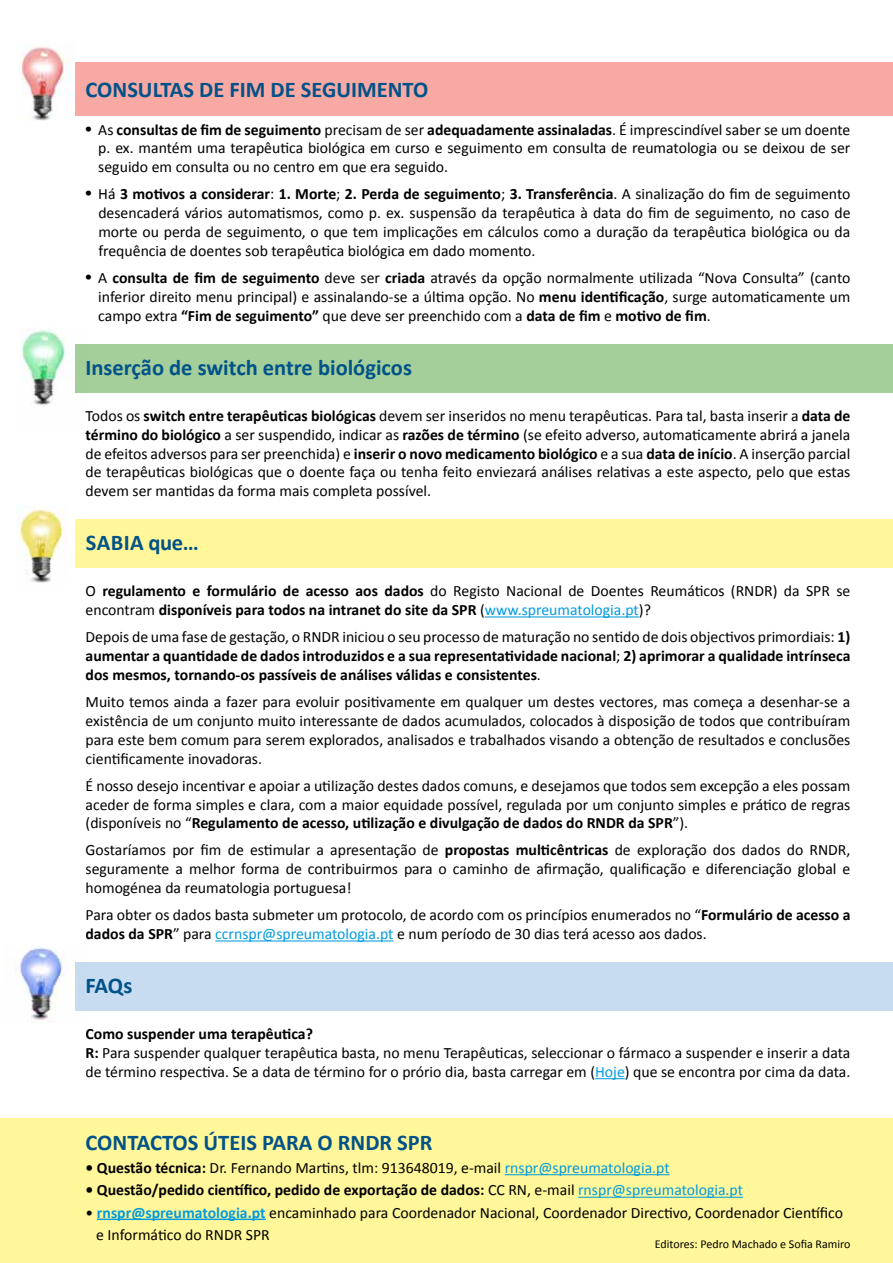
<style>
.page{position:relative;width:893px;height:1263px;background:#fff}
.page>*{position:absolute;margin:0;border:0;box-sizing:border-box;transform-origin:0 0}
.t1{font:700 22.5px "Calibri";color:#005288}
.t2{font:15.75px/18.9px "Calibri";color:#000;text-align:justify}
.t3{font:700 15.75px/18.9px "Calibri";color:#000}
.t4{font:12px "Calibri";color:#000}
.s1{font-family:"Times";font-size:18px}
.s2{font-weight:700}
.s3{font-weight:400}
.s4{font-weight:400;color:#009bdf}
.s5{color:#009bdf}
.s6{font-weight:700;color:#009bdf}
</style>
<div class="page">
<div style="left:0;top:1118px;width:893px;height:145px;background:#fff799"></div>
<div style="left:76px;top:344px;width:817px;height:49px;background:#a4ce9a"></div>
<div style="left:76px;top:518px;width:817px;height:49px;background:#fff799"></div>
<div style="left:76px;top:962px;width:817px;height:49px;background:#c7dbf1"></div>
<div style="left:76px;top:62px;width:817px;height:54px;background:#f8a9a3"></div>
<img style="left:22px;top:46px;width:54px;height:75px">
<img style="left:22px;top:328px;width:54px;height:78px">
<hr style="left:485px;top:616px;width:154px;height:1px;background:#009bdf">
<hr style="left:215px;top:940px;width:179px;height:1px;background:#009bdf">
<hr style="left:595px;top:1078px;width:30px;height:1px;background:#009bdf">
<hr style="left:505px;top:1174px;width:165px;height:1px;background:#009bdf">
<hr style="left:578px;top:1197px;width:165px;height:1px;background:#009bdf">
<hr style="left:97px;top:1218px;width:169px;height:2px;background:#009bdf">
<img style="left:19px;top:508px;width:45px;height:75px">
<img style="left:15px;top:946px;width:61px;height:74px">
<h1 class="t1" style="left:86px;top:75px;width:344px">CONSULTAS DE FIM DE SEGUIMENTO</h1>
<p class="t2" style="left:98px;top:120px;width:754px;text-indent:-13px"><span class="s1">•</span> As <span class="s2">consultas de fim de seguimento</span> precisam de ser <span class="s2">adequadamente assinaladas</span>. É imprescindível saber se um doente p. ex. mantém uma terapêutica biológica em curso e seguimento em consulta de reumatologia ou se deixou de ser seguido em consulta ou no centro em que era seguido.</p>
<p class="t2" style="left:98px;top:185px;width:754px;text-indent:-13px"><span class="s1">•</span> Há <span class="s2">3 motivos a considerar</span>: <span class="s2">1. Morte</span>; <span class="s2">2. Perda de seguimento</span>; <span class="s2">3. Transferência</span>. A sinalização do fim de seguimento desencaderá vários automatismos, como p. ex. suspensão da terapêutica à data do fim de seguimento, no caso de morte ou perda de seguimento, o que tem implicações em cálculos como a duração da terapêutica biológica ou da frequência de doentes sob terapêutica biológica em dado momento.</p>
<p class="t2" style="left:98px;top:268px;width:754px;text-indent:-13px"><span class="s1">•</span> A <span class="s2">consulta de fim de seguimento</span> deve ser <span class="s2">criada</span> através da opção normalmente utilizada “Nova Consulta” (canto inferior direito menu principal) e assinalando-se a última opção. No <span class="s2">menu identificação</span>, surge automaticamente um campo extra <span class="s2">“Fim de seguimento”</span> que deve ser preenchido com a <span class="s2">data de fim</span> e <span class="s2">motivo de fim</span>.</p>
<h1 class="t1" style="left:86px;top:353px;width:328px">Inserção de switch entre biológicos</h1>
<p class="t2" style="left:86px;top:406px;width:766px">Todos os <span class="s2">switch entre terapêuticas biológicas</span> devem ser inseridos no menu terapêuticas. Para tal, basta inserir a <span class="s2">data de término do biológico</span> a ser suspendido, indicar as <span class="s2">razões de término</span> (se efeito adverso, automaticamente abrirá a janela de efeitos adversos para ser preenchida) e <span class="s2">inserir o novo medicamento biológico</span> e a sua <span class="s2">data de início</span>. A inserção parcial de terapêuticas biológicas que o doente faça ou tenha feito enviezará análises relativas a este aspecto, pelo que estas devem ser mantidas da forma mais completa possível.</p>
<h1 class="t1" style="left:86px;top:528px;width:114px">SABIA que…</h1>
<p class="t3" style="left:86px;top:582px;width:766px"><span class="s3">O</span> regulamento e formulário de acesso aos dados <span class="s3">do Registo Nacional de Doentes Reumáticos (RNDR) da SPR se encontram</span> disponíveis para todos na intranet do site da SPR <span class="s3">(</span><span class="s4">www.spreumatologia.pt</span><span class="s3">)?</span></p>
<p class="t3" style="left:86px;top:627px;width:766px;text-align:justify"><span class="s3">Depois de uma fase de gestação, o RNDR iniciou o seu processo de maturação no sentido de dois objectivos primordiais:</span> 1) aumentar a quantidade de dados introduzidos e a sua representatividade nacional<span class="s3">;</span> 2) aprimorar a qualidade intrínseca dos mesmos, tornando-os passíveis de análises válidas e consistentes<span class="s3">.</span></p>
<p class="t2" style="left:86px;top:692px;width:766px">Muito temos ainda a fazer para evoluir positivamente em qualquer um destes vectores, mas começa a desenhar-se a existência de um conjunto muito interessante de dados acumulados, colocados à disposição de todos que contribuíram para este bem comum para serem explorados, analisados e trabalhados visando a obtenção de resultados e conclusões cientificamente inovadoras.</p>
<p class="t2" style="left:86px;top:776px;width:766px">É nosso desejo incentivar e apoiar a utilização destes dados comuns, e desejamos que todos sem excepção a eles possam aceder de forma simples e clara, com a maior equidade possível, regulada por um conjunto simples e prático de regras (disponíveis no “<span class="s2">Regulamento de acesso, utilização e divulgação de dados do RNDR da SPR</span>”).</p>
<p class="t2" style="left:86px;top:841px;width:766px">Gostaríamos por fim de estimular a apresentação de <span class="s2">propostas multicêntricas</span> de exploração dos dados do RNDR, seguramente a melhor forma de contribuirmos para o caminho de afirmação, qualificação e diferenciação global e homogénea da reumatologia portuguesa!</p>
<p class="t2" style="left:86px;top:906px;width:766px">Para obter os dados basta submeter um protocolo, de acordo com os princípios enumerados no “<span class="s2">Formulário de acesso a dados da SPR</span>” para <span class="s5">ccrnspr@spreumatologia.pt</span> e num período de 30 dias terá acesso aos dados.</p>
<h1 class="t1" style="left:86px;top:971px;width:48px">FAQs</h1>
<p class="t2" style="left:86px;top:1024px;width:766px;text-align:left"><span class="s2">Como suspender uma terapêutica?<br>R:</span> Para suspender qualquer terapêutica basta, no menu Terapêuticas, seleccionar o fármaco a suspender e inserir a data de término respectiva. Se a data de término for o prório dia, basta carregar em (<span class="s5">Hoje</span>) que se encontra por cima da data.</p>
<h1 class="t1" style="left:86px;top:1128px;width:348px">CONTACTOS ÚTEIS PARA O RNDR SPR</h1>
<p class="t2" style="left:86px;top:1158px;width:586px"><span class="s2">• Questão técnica:</span> Dr. Fernando Martins, tlm: 913648019, e-mail <span class="s5">rnspr@spreumatologia.pt</span></p>
<p class="t3" style="left:86px;top:1181px;width:659px">• Questão/pedido científico, pedido de exportação de dados: <span class="s3">CC RN, e-mail</span> <span class="s4">rnspr@spreumatologia.pt</span></p>
<p class="t2" style="left:96px;top:1201px;width:748px;line-height:22.5px;text-indent:-11px">• <span class="s6">rnspr@spreumatologia.pt</span> encaminhado para Coordenador Nacional, Coordenador Directivo, Coordenador Científico e Informático do RNDR SPR</p>
<p class="t4" style="left:655px;top:1236px;width:197px">Editores: Pedro Machado e Sofia Ramiro</p>
</div>
